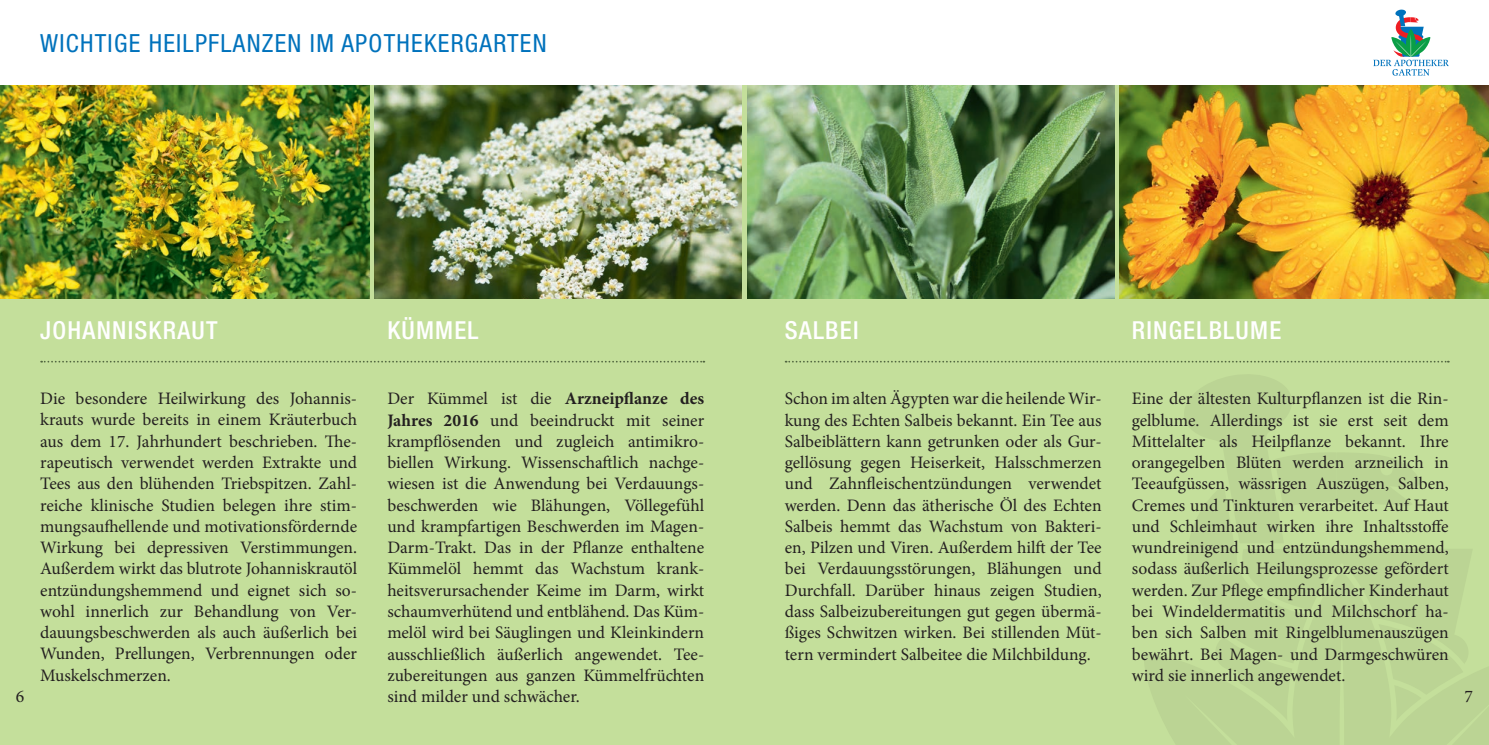
<style>
.page{position:relative;width:1489px;height:745px;background:#fff}
.page>*{position:absolute;margin:0;border:0;box-sizing:border-box;transform-origin:0 0}
.t1{font:condensed 25px "Helvetica Neue LT";letter-spacing:.05em;color:#0072bc}
.t2{font:500 condensed 24.88px "Helvetica Neue LT";letter-spacing:.05em;color:#fff}
.t3{font:17.75px "Minion Pro";color:#231f20}
.t4{font:17.5px/21.2px "Minion Pro";color:#231f20;text-align:justify}
.s1{font-weight:700}
</style>
<div class="page">
<div style="left:0;top:85px;width:744px;height:659px;background:#c4df9b"></div>
<svg style="left:41px;top:360px;width:663px;height:2px"></svg>
<img style="left:0;top:85px;width:370px;height:213px">
<img style="left:375px;top:85px;width:367px;height:213px">
<div style="left:744px;top:85px;width:744px;height:659px;background:#c4df9b"></div>
<div style="left:1188px;top:549px;width:284px;height:10px;background:#bbd494"></div>
<svg style="left:1144px;top:559px;width:344px;height:185px"></svg>
<img style="left:1119px;top:85px;width:369px;height:213px">
<img style="left:747px;top:85px;width:367px;height:213px">
<svg style="left:785px;top:360px;width:663px;height:192px"></svg>
<svg style="left:1373px;top:9px;width:75px;height:67px"></svg>
<h1 class="t1" style="left:40px;top:28px;width:508px">WICHTIGE HEILPFLANZEN IM APOTHEKERGARTEN</h1>
<h2 class="t2" style="left:40px;top:315px;width:179px">JOHANNISKRAUT</h2>
<h2 class="t2" style="left:387px;top:315px;width:93px">KÜMMEL</h2>
<p class="t3" style="left:16px;top:684px;width:10px">6</p>
<p class="t4" style="left:40px;top:388px;width:318px">Die besondere Heilwirkung des Johannis&shy;krauts wurde bereits in einem Kräuterbuch aus dem 17. Jahrhundert beschrieben. The&shy;rapeutisch verwendet werden Extrakte und Tees aus den blühenden Triebspitzen. Zahl&shy;reiche klinische Studien belegen ihre stim&shy;mungsaufhellende und motivationsfördernde Wirkung bei depressiven Verstimmungen.<br>Außerdem wirkt das blutrote Johanniskrautöl entzündungshemmend und eignet sich so&shy;wohl innerlich zur Behandlung von Ver&shy;dauungsbeschwerden als auch äußerlich bei Wunden, Prellungen, Verbrennungen oder Muskelschmerzen.</p>
<p class="t4" style="left:387px;top:388px;width:318px">Der Kümmel ist die <span class="s1">Arzneipflanze des Jahres 2016</span> und beeindruckt mit seiner krampflösenden und zugleich antimikro&shy;biellen Wirkung. Wissenschaftlich nachge&shy;wiesen ist die Anwendung bei Verdauungs&shy;beschwerden wie Blähungen, Völlegefühl und krampfartigen Beschwerden im Magen-Darm-Trakt. Das in der Pflanze enthaltene Kümmelöl hemmt das Wachstum krank&shy;heitsverursachender Keime im Darm, wirkt schaumverhütend und entblähend. Das Küm&shy;melöl wird bei Säuglingen und Kleinkindern ausschließlich äußerlich angewendet. Tee&shy;zubereitungen aus ganzen Kümmelfrüchten sind milder und schwächer.</p>
<h2 class="t2" style="left:784px;top:315px;width:75px">SALBEI</h2>
<p class="t4" style="left:784px;top:388px;width:318px">Schon im alten Ägypten war die heilende Wir&shy;kung des Echten Salbeis bekannt. Ein Tee aus Salbeiblättern kann getrunken oder als Gur&shy;gellösung gegen Heiserkeit, Halsschmerzen und Zahnfleischentzündungen verwendet werden. Denn das ätherische Öl des Echten Salbeis hemmt das Wachstum von Bakteri&shy;en, Pilzen und Viren. Außerdem hilft der Tee bei Verdauungsstörungen, Blähungen und Durchfall. Darüber hinaus zeigen Studien, dass Salbeizubereitungen gut gegen übermä&shy;ßiges Schwitzen wirken. Bei stillenden Müt&shy;tern vermindert Salbeitee die Milchbildung.</p>
<h2 class="t2" style="left:1131px;top:315px;width:151px">RINGELBLUME</h2>
<p class="t4" style="left:1131px;top:388px;width:318px">Eine der ältesten Kulturpflanzen ist die Rin&shy;gelblume. Allerdings ist sie erst seit dem Mittelalter als Heilpflanze bekannt. Ihre orangegelben Blüten werden arzneilich in Teeaufgüssen, wässrigen Auszügen, Salben, Cremes und Tinkturen verarbeitet. Auf Haut und Schleimhaut wirken ihre Inhaltsstoffe wundreinigend und entzündungshemmend, sodass äußerlich Heilungsprozesse gefördert werden. Zur Pflege empfindlicher Kinderhaut bei Windeldermatitis und Milchschorf ha&shy;ben sich Salben mit Ringelblumenauszügen bewährt. Bei Magen- und Darmgeschwüren wird sie innerlich angewendet.</p>
<p class="t3" style="left:1464px;top:684px;width:10px">7</p>
</div>
